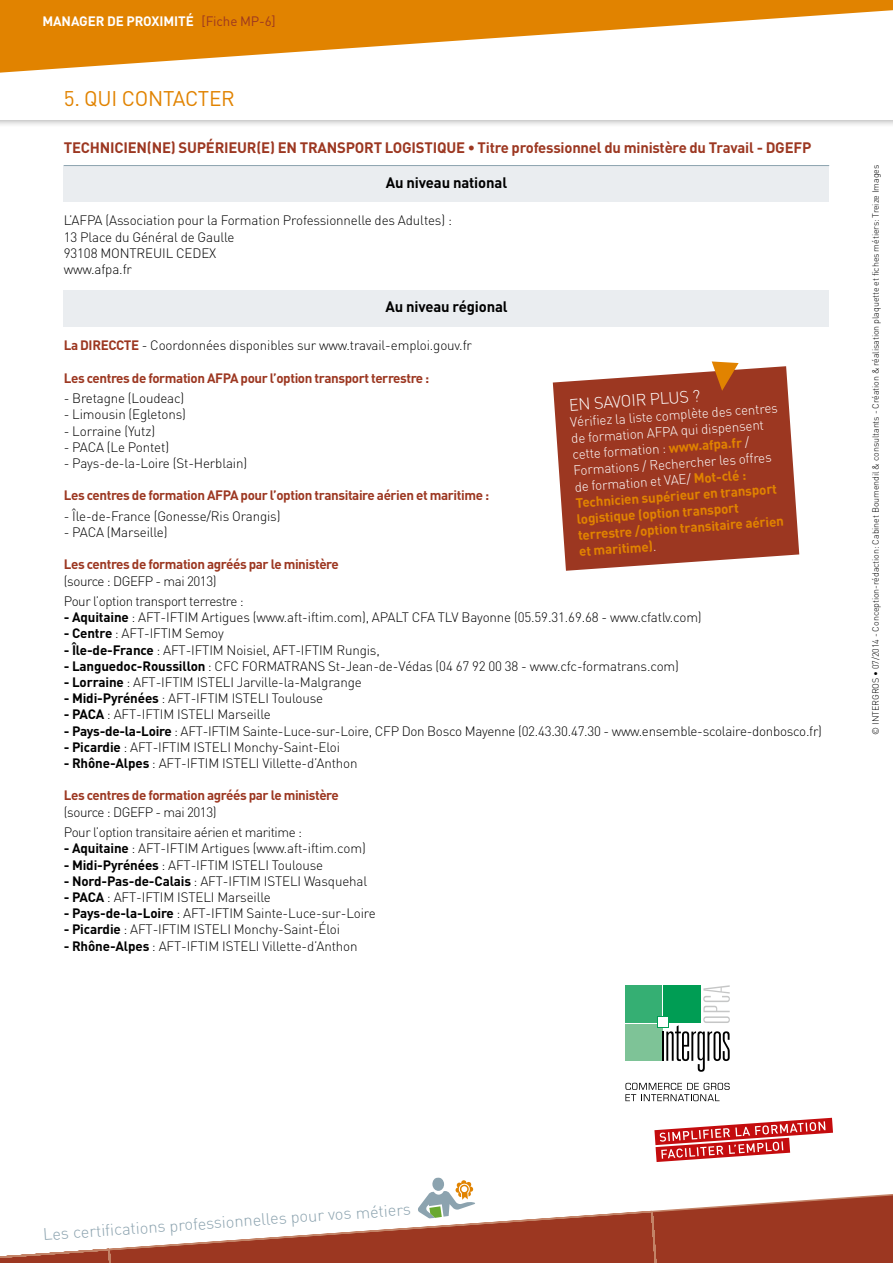
<style>
.page{position:relative;width:893px;height:1263px;background:#fff}
.page>*{position:absolute;margin:0;border:0;box-sizing:border-box;transform-origin:0 0}
.t1{font:21px "DIN";color:#e18300}
.t2{font:300 16.5px "DIN";color:#8ca3af}
.t3{font:300 16.5px "DIN";color:#fff}
.t4{font:700 15px "DIN";letter-spacing:-.015em;color:#9c3721}
.t5{font:700 15px "DIN";letter-spacing:-.01em;color:#000}
.t6{font:300 13.5px/16.2px "DIN";letter-spacing:-.01em;color:#000}
.t7{font:300 13.5px/16.2px "DIN";color:#fff}
.t8{font:700 13.5px "DIN";letter-spacing:-.03em;color:#9c3721}
.t9{font:300 13.5px/20.4px "DIN";letter-spacing:-.03em;color:#000}
.t10{font:700 13.5px "DIN";letter-spacing:-.01em;color:#fff}
.t11{font:300 9px "DIN";letter-spacing:-.01em;color:#000}
.s1{font-weight:400;color:#9c3721}
.s2{font-weight:700;color:#9c3721}
.s3{font-weight:700}
.s4{font-weight:700;color:#e18300}
</style>
<div class="page">
<div style="left:0;top:0;width:893px;height:128px;background:#000;opacity:.5"></div>
<div style="left:0;top:0;width:893px;height:119px;background:#fff"></div>
<svg style="left:0;top:1194px;width:893px;height:69px"></svg>
<svg style="left:0;top:0;width:893px;height:73px;fill:#e18300"></svg>
<div style="left:64px;top:166px;width:765px;height:36px;background:#eaedf0"></div>
<div style="left:64px;top:290px;width:765px;height:36px;background:#eaedf0"></div>
<hr style="left:64px;top:165px;width:765px;height:1px;background:#8ca3af">
<svg style="left:553px;top:366px;width:246px;height:205px;background:#a84f3c"></svg>
<svg style="left:712px;top:361px;width:27px;height:30px"></svg>
<svg style="left:654px;top:1118px;width:179px;height:44px"></svg>
<div style="left:625px;top:1024px;width:38px;height:37px;background:#7ec397"></div>
<svg style="left:625px;top:985px;width:37px;height:1px"></svg>
<div style="left:625px;top:986px;width:38px;height:37px;background:#35af73"></div>
<div style="left:663px;top:985px;width:38px;height:39px;background:#009d54"></div>
<div style="left:657px;top:1017px;width:12px;height:11px;background:#009d54"></div>
<div style="left:658px;top:1017px;width:10px;height:10px;background:#fff"></div>
<hr style="left:662px;top:1031px;width:2px;height:30px;background:#000">
<svg style="left:666px;top:985px;width:64px;height:87px"></svg>
<svg style="left:625px;top:1083px;width:105px;height:18px"></svg>
<svg style="left:417px;top:1177px;width:59px;height:41px"></svg>
<p class="t10" style="left:43px;top:12px;width:235px">MANAGER DE PROXIMITÉ <span class="s1">[FICHE MP-6]</span></p>
<h1 class="t1" style="left:64px;top:86px;width:72px">5. QUI CONTACTER</h1>
<p class="t4" style="left:64px;top:138px;width:749px">TECHNICIEN(ne) SUPÉRIEUR(e) EN TRANSPORT LOGISTIQUE • Titre professionnel du ministère du Travail - DGEFP</p>
<p class="t5" style="left:386px;top:173px;width:123px">Au niveau national</p>
<p class="t6" style="left:64px;top:212px;width:390px">L’AFPA (Association pour la Formation Professionnelle des Adultes) :<br>13 Place du Général de Gaulle<br>93108 MONTREUIL CEDEX<br>www.afpa.fr</p>
<p class="t5" style="left:385px;top:297px;width:124px">Au niveau régional</p>
<p class="t6" style="left:64px;top:337px;width:410px"><span class="s2">La DIRECCTE</span> - Coordonnées disponibles sur www.travail-emploi.gouv.fr</p>
<p class="t8" style="left:64px;top:369px;width:367px">Les centres de formation AFPA pour l’option transport terrestre :</p>
<p class="t6" style="left:64px;top:390px;width:122px">- Bretagne (Loudeac)</p>
<p class="t6" style="left:64px;top:406px;width:124px">- Limousin (Egletons)</p>
<p class="t6" style="left:64px;top:422px;width:93px">- Lorraine (Yutz)</p>
<p class="t6" style="left:64px;top:439px;width:107px">- PACA (Le Pontet)</p>
<p class="t6" style="left:64px;top:455px;width:185px">- Pays-de-la-Loire (St-Herblain)</p>
<p class="t8" style="left:64px;top:487px;width:427px">Les centres de formation AFPA pour l’option transitaire aérien et maritime :</p>
<p class="t6" style="left:64px;top:508px;width:218px">- Île-de-France (Gonesse/Ris Orangis)</p>
<p class="t6" style="left:64px;top:524px;width:105px">- PACA (Marseille)</p>
<p class="t8" style="left:64px;top:556px;width:277px">Les centres de formation agréés par le ministère</p>
<p class="t9" style="left:64px;top:570px;width:181px">(source : DGEFP - mai 2013)<br>Pour l’option transport terrestre :</p>
<p class="t6" style="left:64px;top:609px;width:639px"><span class="s3">- Aquitaine</span> : AFT-IFTIM Artigues (www.aft-iftim.com), APALT CFA TLV Bayonne (05.59.31.69.68 - www.cfatlv.com)</p>
<p class="t6" style="left:64px;top:625px;width:162px"><span class="s3">- Centre</span> : AFT-IFTIM Semoy</p>
<p class="t6" style="left:64px;top:641px;width:318px"><span class="s3">- Île-de-France</span> : AFT-IFTIM Noisiel, AFT-IFTIM Rungis,</p>
<p class="t6" style="left:64px;top:658px;width:617px"><span class="s3">- Languedoc-Roussillon</span> : CFC FORMATRANS St-Jean-de-Védas (04 67 92 00 38 - www.cfc-formatrans.com)</p>
<p class="t6" style="left:64px;top:674px;width:300px"><span class="s3">- Lorraine</span> : AFT-IFTIM ISTELI Jarville-la-Malgrange</p>
<p class="t6" style="left:64px;top:690px;width:261px"><span class="s3">- Midi-Pyrénées</span> : AFT-IFTIM ISTELI Toulouse</p>
<p class="t6" style="left:64px;top:706px;width:208px"><span class="s3">- PACA</span> : AFT-IFTIM ISTELI Marseille</p>
<p class="t6" style="left:64px;top:722px;width:760px"><span class="s3">- Pays-de-la-Loire</span> : AFT-IFTIM Sainte-Luce-sur-Loire, CFP Don Bosco Mayenne (02.43.30.47.30 - www.ensemble-scolaire-donbosco.fr)</p>
<p class="t6" style="left:64px;top:739px;width:278px"><span class="s3">- Picardie</span> : AFT-IFTIM ISTELI Monchy-Saint-Eloi</p>
<p class="t6" style="left:64px;top:755px;width:295px"><span class="s3">- Rhône-Alpes</span> : AFT-IFTIM ISTELI Villette-d’Anthon</p>
<p class="t8" style="left:64px;top:787px;width:277px">Les centres de formation agréés par le ministère</p>
<p class="t9" style="left:64px;top:801px;width:240px">(source : DGEFP - mai 2013)<br>Pour l’option transitaire aérien et maritime :</p>
<p class="t6" style="left:64px;top:840px;width:304px"><span class="s3">- Aquitaine</span> : AFT-IFTIM Artigues (www.aft-iftim.com)</p>
<p class="t6" style="left:64px;top:856px;width:261px"><span class="s3">- Midi-Pyrénées</span> : AFT-IFTIM ISTELI Toulouse</p>
<p class="t6" style="left:64px;top:873px;width:305px"><span class="s3">- Nord-Pas-de-Calais</span> : AFT-IFTIM ISTELI Wasquehal</p>
<p class="t6" style="left:64px;top:889px;width:208px"><span class="s3">- PACA</span> : AFT-IFTIM ISTELI Marseille</p>
<p class="t6" style="left:64px;top:905px;width:313px"><span class="s3">- Pays-de-la-Loire</span> : AFT-IFTIM Sainte-Luce-sur-Loire</p>
<p class="t6" style="left:64px;top:921px;width:278px"><span class="s3">- Picardie</span> : AFT-IFTIM ISTELI Monchy-Saint-Éloi</p>
<p class="t6" style="left:64px;top:937px;width:295px"><span class="s3">- Rhône-Alpes</span> : AFT-IFTIM ISTELI Villette-d’Anthon</p>
<p class="t3" style="left:568px;top:395px;width:133px;rotate:-4deg">En savoir plu s ?</p>
<p class="t7" style="left:570px;top:414px;width:210px;rotate:-4deg">Vérifi ez la liste complète des centres de formation AFPA qui dispensent cette formation : <span class="s4">www.afpa.fr</span> /<br>Formations / Rechercher les offres de formation et VA E/ <span class="s4">Mot-clé :<br>Technicien supérieur en transport logistique (option transport terrestre /option transitaire aérien et maritime)</span>.</p>
<p class="t11" style="left:870px;top:734px;width:571px;rotate:-90deg">© INTERGROS • 07/2014 - Conception-rédaction: Cabinet Boumendil &amp; consultants - Création &amp; réalisation plaquette et fiches métiers: Treize Images</p>
<p class="t2" style="left:42px;top:1224px;width:370px;rotate:-4deg">Les certifi cations professionnelles pour vos métiers</p>
</div>
